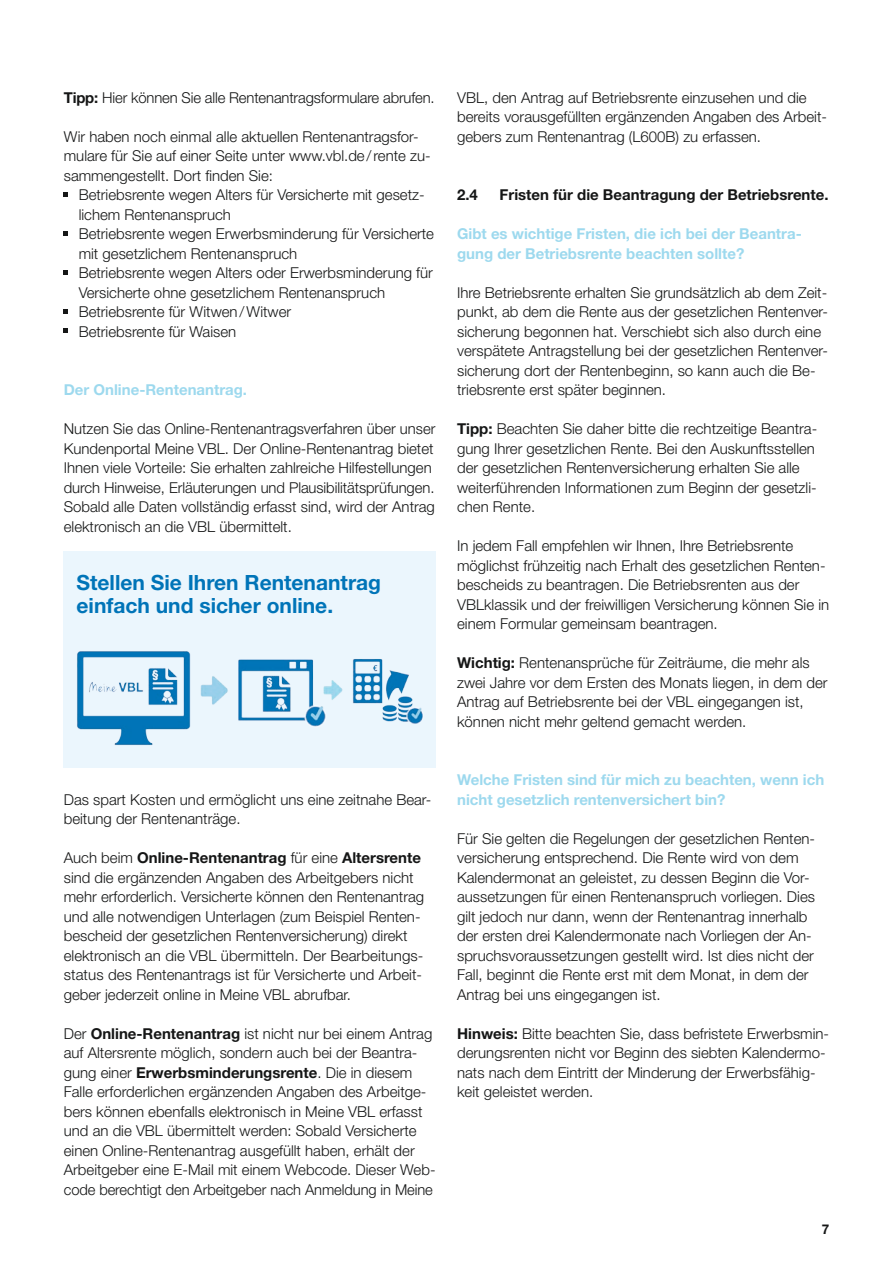
<style>
.page{position:relative;width:893px;height:1263px;background:#fff}
.page>*{position:absolute;margin:0;border:0;box-sizing:border-box;transform-origin:0 0}
.t1{font:700 21px/22.5px "Helvetica Neue LT Pro";color:#0074b8}
.t2{font:300 15px/19.5px "Helvetica Neue LT Pro";color:#151616}
.t3{font:700 15px/19.5px "Helvetica Neue LT Pro";color:#9dd9ee}
.t4{font:700 15px "Helvetica Neue LT Pro";color:#151616}
.t5{font:700 13.5px "Helvetica Neue LT Pro";color:#151616}
.s1{font-weight:700}
</style>
<div class="page">
<div style="left:64px;top:551px;width:372px;height:217px;background:#ebf6fd"></div>
<img style="left:77px;top:651px;width:346px;height:94px">
<svg style="left:64px;top:192px;width:4px;height:4px"></svg>
<svg style="left:64px;top:231px;width:4px;height:4px"></svg>
<svg style="left:64px;top:270px;width:4px;height:4px"></svg>
<svg style="left:64px;top:309px;width:4px;height:4px"></svg>
<svg style="left:64px;top:329px;width:4px;height:4px"></svg>
<p class="t2" style="left:64px;top:87px;width:372px"><span class="s1">Tipp:</span> Hier können Sie alle Rentenantragsformulare abrufen.</p>
<p class="t2" style="left:64px;top:126px;width:368px">Wir haben noch einmal alle aktuellen Rentenantragsfor&shy;mulare für Sie auf einer Seite unter www.vbl.de/rente zu&shy;sammengestellt. Dort finden Sie:</p>
<p class="t2" style="left:79px;top:185px;width:357px">Betriebsrente wegen Alters für Versicherte mit gesetz&shy;lichem Rentenanspruch<br>Betriebsrente wegen Erwerbsminderung für Versicherte mit gesetzlichem Rentenanspruch<br>Betriebsrente wegen Alters oder Erwerbsminderung für Versicherte ohne gesetzlichem Rentenanspruch Betriebsrente für Witwen/Witwer<br>Betriebsrente für Waisen</p>
<p class="t3" style="left:64px;top:380px;width:185px">Der Online-Rentenantrag.</p>
<p class="t2" style="left:64px;top:419px;width:373px">Nutzen Sie das Online-Rentenantragsverfahren über unser Kundenportal Meine VBL. Der Online-Rentenantrag bietet Ihnen viele Vorteile: Sie erhalten zahlreiche Hilfestellungen durch Hinweise, Erläuterungen und Plausibilitätsprüfungen.<br>Sobald alle Daten vollständig erfasst sind, wird der Antrag elektronisch an die VBL übermittelt.</p>
<h1 class="t1" style="left:77px;top:571px;width:306px">Stellen Sie Ihren Rentenantrag einfach und sicher online.</h1>
<p class="t2" style="left:64px;top:789px;width:369px">Das spart Kosten und ermöglicht uns eine zeitnahe Bear&shy;beitung der Rentenanträge.</p>
<p class="t2" style="left:64px;top:848px;width:362px">Auch beim <span class="s1">Online-Rentenantrag</span> für eine <span class="s1">Altersrente </span>sind die ergänzenden Angaben des Arbeitgebers nicht mehr erforderlich. Versicherte können den Rentenantrag und alle notwendigen Unterlagen (zum Beispiel Renten&shy;bescheid der gesetzlichen Rentenversicherung) direkt elektronisch an die VBL übermitteln. Der Bearbeitungs&shy;status des Rentenantrags ist für Versicherte und Arbeit&shy;geber jederzeit online in Meine VBL abrufbar.</p>
<p class="t2" style="left:64px;top:1023px;width:373px">Der <span class="s1">Online-Rentenantrag</span> ist nicht nur bei einem Antrag auf Altersrente möglich, sondern auch bei der Beantra&shy;gung einer <span class="s1">Erwerbsminderungsrente</span>. Die in diesem Falle erforderlichen ergänzenden Angaben des Arbeitge&shy;bers können ebenfalls elektronisch in Meine VBL erfasst und an die VBL übermittelt werden: Sobald Versicherte einen Online-Rentenantrag ausgefüllt haben, erhält der Arbeitgeber eine E-Mail mit einem Webcode. Dieser Web&shy;code berechtigt den Arbeitgeber nach Anmeldung in Meine</p>
<p class="t2" style="left:457px;top:87px;width:371px">VBL, den Antrag auf Betriebsrente einzusehen und die bereits vorausgefüllten ergänzenden Angaben des Arbeit&shy;gebers zum Rentenantrag (L600B) zu erfassen.</p>
<p class="t4" style="left:457px;top:185px;width:22px">2.4</p>
<p class="t4" style="left:500px;top:185px;width:330px">Fristen für die Beantragung der Betriebsrente.</p>
<p class="t3" style="left:457px;top:224px;width:346px">Gibt es wichtige Fristen, die ich bei der Beantra&shy;gung der Betriebsrente beachten sollte?</p>
<p class="t2" style="left:457px;top:282px;width:372px">Ihre Betriebsrente erhalten Sie grundsätzlich ab dem Zeit&shy;punkt, ab dem die Rente aus der gesetzlichen Rentenver&shy;sicherung begonnen hat. Verschiebt sich also durch eine verspätete Antragstellung bei der gesetzlichen Rentenver&shy;sicherung dort der Rentenbeginn, so kann auch die Be&shy;triebsrente erst später beginnen.</p>
<p class="t2" style="left:457px;top:419px;width:362px"><span class="s1">Tipp:</span> Beachten Sie daher bitte die rechtzeitige Beantra&shy;gung Ihrer gesetzlichen Rente. Bei den Auskunftsstellen der gesetzlichen Rentenversicherung erhalten Sie alle weiterführenden Informationen zum Beginn der gesetzli&shy;chen Rente.</p>
<p class="t2" style="left:457px;top:536px;width:374px">In jedem Fall empfehlen wir Ihnen, Ihre Betriebsrente möglichst frühzeitig nach Erhalt des gesetzlichen Renten&shy;bescheids zu beantragen. Die Betriebsrenten aus der VBLklassik und der freiwilligen Versicherung können Sie in einem Formular gemeinsam beantragen.</p>
<p class="t2" style="left:457px;top:653px;width:372px"><span class="s1">Wichtig:</span> Rentenansprüche für Zeiträume, die mehr als zwei Jahre vor dem Ersten des Monats liegen, in dem der Antrag auf Betriebsrente bei der VBL eingegangen ist, können nicht mehr geltend gemacht werden.</p>
<p class="t3" style="left:457px;top:770px;width:369px">Welche Fristen sind für mich zu beachten, wenn ich nicht gesetzlich rentenversichert bin?</p>
<p class="t2" style="left:457px;top:828px;width:359px">Für Sie gelten die Regelungen der gesetzlichen Renten&shy;versicherung entsprechend. Die Rente wird von dem Kalendermonat an geleistet, zu dessen Beginn die Vor&shy;aussetzungen für einen Rentenanspruch vorliegen. Dies gilt jedoch nur dann, wenn der Rentenantrag innerhalb der ersten drei Kalendermonate nach Vorliegen der An&shy;spruchsvoraussetzungen gestellt wird. Ist dies nicht der Fall, beginnt die Rente erst mit dem Monat, in dem der Antrag bei uns eingegangen ist.</p>
<p class="t2" style="left:457px;top:1023px;width:373px"><span class="s1">Hinweis:</span> Bitte beachten Sie, dass befristete Erwerbsmin&shy;derungsrenten nicht vor Beginn des siebten Kalendermo&shy;nats nach dem Eintritt der Minderung der Erwerbsfähig&shy;keit geleistet werden.</p>
<p class="t5" style="left:822px;top:1220px;width:9px">7</p>
</div>
